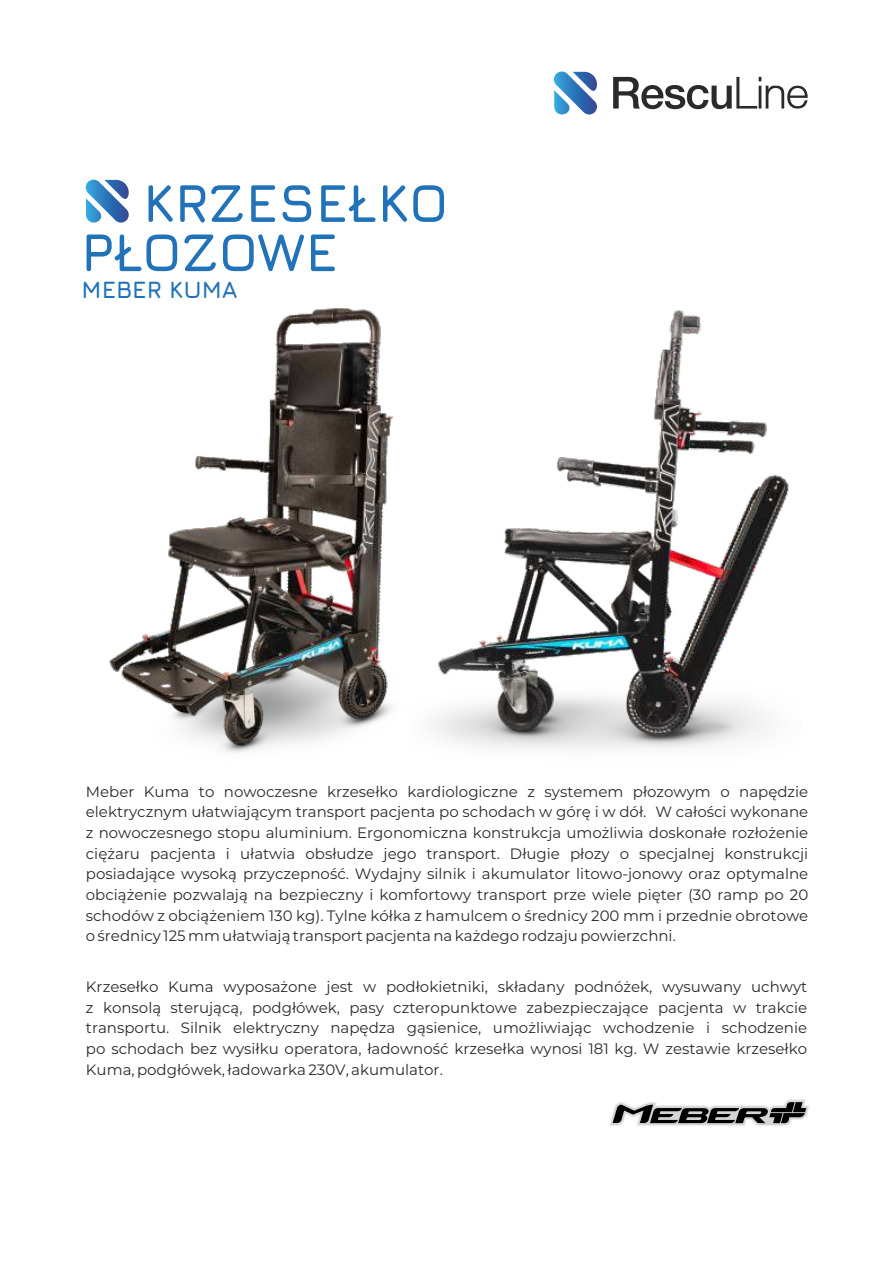
<style>
.page{position:relative;width:893px;height:1263px;background:#fff}
.page>*{position:absolute;margin:0;border:0;box-sizing:border-box;transform-origin:0 0}
.t1{font:700 54px "Jura";color:#2172b8}
.t2{font:700 24px "Jura";color:#2172b8}
.t3{font:15px/20.7px "Montserrat";color:#2b2a29;text-align:justify}
</style>
<div class="page">
<svg style="left:86px;top:180px;width:43px;height:43px"></svg>
<svg style="left:554px;top:72px;width:43px;height:43px"></svg>
<svg style="left:613px;top:77px;width:195px;height:32px"></svg>
<img style="left:470px;top:310px;width:319px;height:439px">
<svg style="left:609px;top:1099px;width:201px;height:27px"></svg>
<img style="left:109px;top:308px;width:361px;height:445px">
<h1 class="t1" style="left:143px;top:170px;width:307px">KRZESEŁKO</h1>
<h1 class="t1" style="left:81px;top:219px;width:258px">PŁOZOWE</h1>
<h2 class="t2" style="left:82px;top:274px;width:158px">MEBER KUMA</h2>
<p class="t3" style="left:86px;top:781px;width:724px">Meber Kuma to nowoczesne krzesełko kardiologiczne z systemem płozowym o napędzie elektrycznym ułatwiającym transport pacjenta po schodach w górę i w dół. W całości wykonane z nowoczesnego stopu aluminium. Ergonomiczna konstrukcja umożliwia doskonałe rozłożenie ciężaru pacjenta i ułatwia obsłudze jego transport. Długie płozy o specjalnej konstrukcji posiadające wysoką przyczepność. Wydajny silnik i akumulator litowo-jonowy oraz optymalne obciążenie pozwalają na bezpieczny i komfortowy transport prze wiele pięter (30 ramp po 20 schodów z obciążeniem 130 kg). Tylne kółka z hamulcem o średnicy 200 mm i przednie obrotowe o średnicy 125 mm ułatwiają transport pacjenta na każdego rodzaju powierzchni.</p>
<p class="t3" style="left:86px;top:976px;width:723px">Krzesełko Kuma wyposażone jest w podłokietniki, składany podnóżek, wysuwany uchwyt z konsolą sterującą, podgłówek, pasy czteropunktowe zabezpieczające pacjenta w trakcie transportu. Silnik elektryczny napędza gąsienice, umożliwiając wchodzenie i schodzenie po schodach bez wysiłku operatora, ładowność krzesełka wynosi 181 kg. W zestawie krzesełko Kuma, podgłówek, ładowarka 230V, akumulator.</p>
</div>
